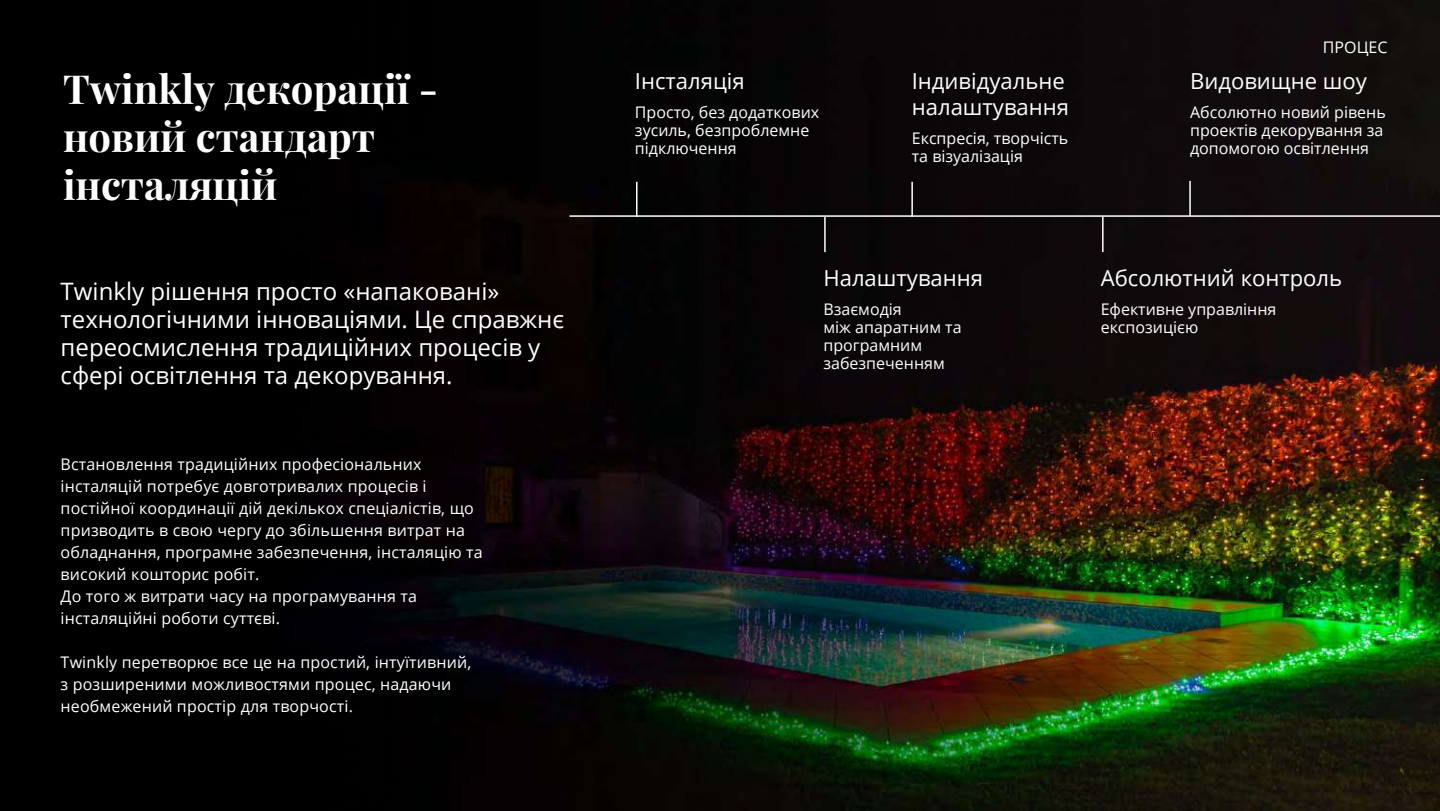
<style>
.page{position:relative;width:1440px;height:811px;background:#fff}
.page>*{position:absolute;margin:0;border:0;box-sizing:border-box;transform-origin:0 0}
.t1{font:700 40px/48px "Playfair Display";color:#fff}
.t2{font:24px/28px "Open Sans";color:#fff}
.t3{font:22px/25.8px "Open Sans";color:#fff}
.t4{font:16px/22px "Open Sans";letter-spacing:.01em;color:#fff}
</style>
<div class="page">
<img style="left:0;top:0;width:1440px;height:810px">
<hr style="left:569px;top:215px;width:871px;height:2px;background:#fff">
<hr style="left:636px;top:182px;width:2px;height:35px;background:#fff">
<hr style="left:911px;top:182px;width:2px;height:35px;background:#fff">
<hr style="left:824px;top:217px;width:2px;height:35px;background:#fff">
<hr style="left:1189px;top:181px;width:2px;height:35px;background:#fff">
<hr style="left:1102px;top:217px;width:2px;height:35px;background:#fff">
<h1 class="t1" style="left:63px;top:66px;width:376px">Twinkly декорації - новий стандарт інсталяцій</h1>
<h2 class="t2" style="left:61px;top:277px;width:505px">Twinkly рішення просто «напаковані» технологічними інноваціями. Це справжнє переосмислення традиційних процесів у сфері освітлення та декорування.</h2>
<p class="t4" style="left:61px;top:453px;width:424px">Встановлення традиційних професіональних інсталяцій потребує довготривалих процесів і постійної координації дій декількох спеціалістів, що призводить в свою чергу до збільшення витрат на обладнання, програмне забезпечення, інсталяцію та високий кошторис робіт.<br>До того ж витрати часу на програмування та інсталяційні роботи суттєві.</p>
<p class="t4" style="left:61px;top:651px;width:412px">Twinkly перетворює все це на простий, інтуїтивний, з розширеними можливостями процес, надаючи необмежений простір для творчості.</p>
<h3 class="t3" style="left:635px;top:68px;width:111px">Інсталяція</h3>
<p class="t4" style="left:635px;top:103px;width:186px;line-height:18px">Просто, без додаткових зусиль, безпроблемне підключення</p>
<h3 class="t3" style="left:912px;top:68px;width:159px">Індивідуальне налаштування</h3>
<p class="t4" style="left:912px;top:129px;width:158px;line-height:18px">Експресія, творчість та візуалізація</p>
<p class="t4" style="left:1323px;top:36px;width:66px">ПРОЦЕС</p>
<h3 class="t3" style="left:1190px;top:68px;width:178px">Видовищне шоу</h3>
<p class="t4" style="left:1190px;top:103px;width:197px;line-height:18px">Абсолютно новий рівень проектів декорування за допомогою освітлення</p>
<h3 class="t3" style="left:823px;top:264px;width:161px">Налаштування</h3>
<p class="t4" style="left:823px;top:300px;width:140px;line-height:18px">Взаємодія<br>між апаратним та програмним забезпеченням</p>
<h3 class="t3" style="left:1101px;top:264px;width:243px">Абсолютний контроль</h3>
<p class="t4" style="left:1101px;top:300px;width:177px;line-height:18px">Ефективне управління експозицією</p>
</div>
